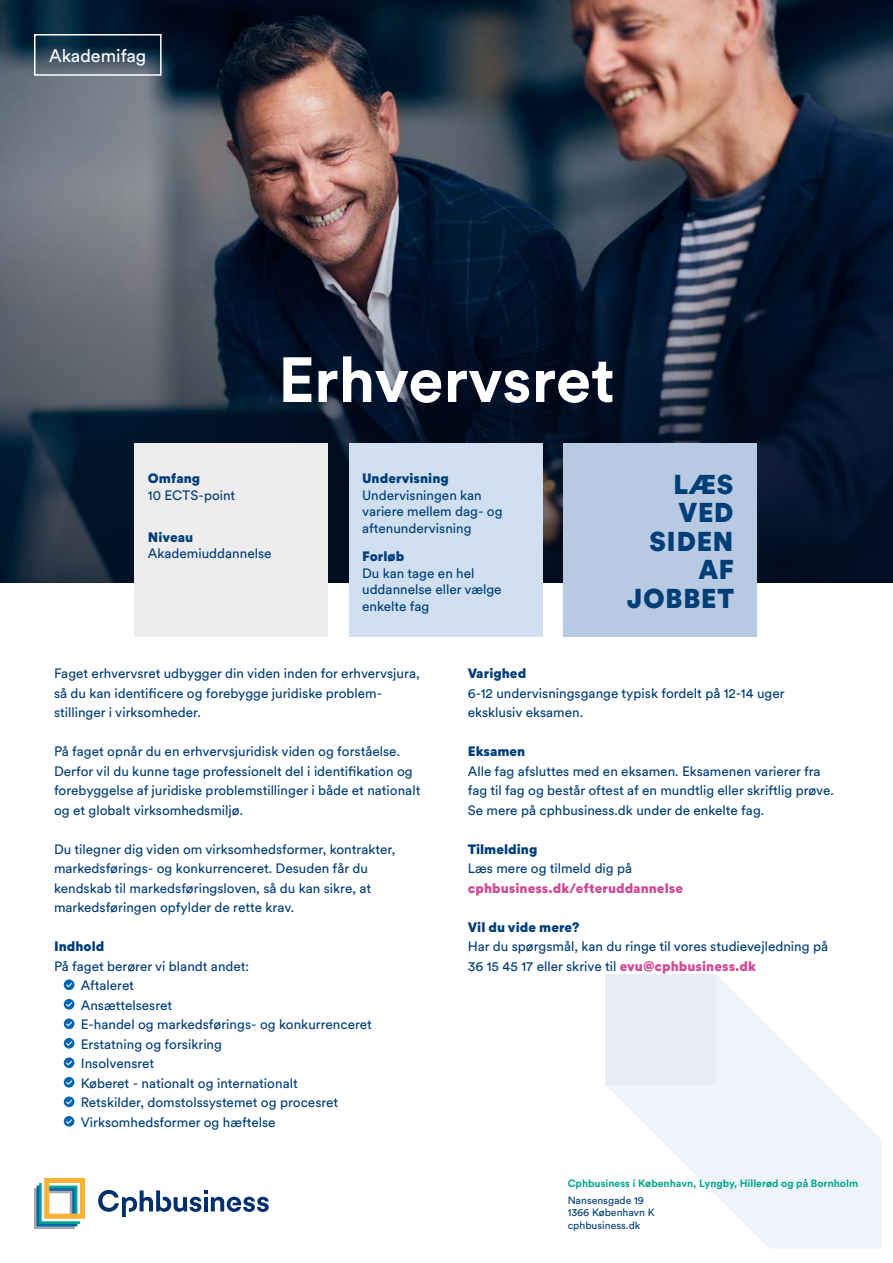
<style>
.page{position:relative;width:893px;height:1263px;background:#fff}
.page>*{position:absolute;margin:0;border:0;box-sizing:border-box;transform-origin:0 0}
.Titel{font:700 63px "Circular XX";letter-spacing:-.005em;color:#fff}
.t1{font:900 27px/28.5px "Circular XX";letter-spacing:.01em;color:#003e78;text-align:right}
.t2{font:18px "Circular Std";color:#fff}
.Brødtekst{font:13.5px/19.5px "Circular XX";color:#003e78}
.Faktaboks{font:13.5px/16.5px "Circular XX";color:#003e78}
.Overskrift{font:900 13.5px "Circular XX";color:#003e78}
.Brødtekst-2{font:900 13.5px "Circular XX";color:#d14a95}
.t3{font:700 10.5px "Circular Std";color:#00a590}
.t4{font:10.5px/12.6px "Circular Std";color:#003e78}
.s1{font-weight:900;color:#d14a95}
</style>
<div class="page">
<svg style="left:605px;top:975px;width:277px;height:273px;fill:#eef4f9"></svg>
<div style="left:605px;top:974px;width:111px;height:110px;background:#e7ecf5"></div>
<svg style="left:34px;top:1178px;width:51px;height:51px"></svg>
<svg style="left:98px;top:1190px;width:171px;height:27px"></svg>
<img style="left:0;top:0;width:893px;height:121px">
<svg style="left:0;top:121px;width:893px;height:462px;background:#2e3646"></svg>
<div style="left:135px;top:443px;width:193px;height:194px;background:#ededed"></div>
<div style="left:349px;top:443px;width:194px;height:194px;background:#d0e0f0"></div>
<div style="left:563px;top:443px;width:194px;height:194px;background:#b8c9e2"></div>
<div style="left:64px;top:979px;width:10px;height:11px;background:#0065b0;border-radius:50%"></div>
<svg style="left:66px;top:983px;width:6px;height:4px"></svg>
<div style="left:64px;top:999px;width:10px;height:10px;background:#0065b0;border-radius:50%"></div>
<svg style="left:66px;top:1002px;width:6px;height:5px"></svg>
<div style="left:64px;top:1018px;width:10px;height:11px;background:#0065b0;border-radius:50%"></div>
<svg style="left:66px;top:1022px;width:6px;height:4px"></svg>
<div style="left:64px;top:1077px;width:10px;height:10px;background:#0065b0;border-radius:50%"></div>
<svg style="left:66px;top:1080px;width:6px;height:5px"></svg>
<div style="left:64px;top:1116px;width:10px;height:11px;background:#0065b0;border-radius:50%"></div>
<svg style="left:66px;top:1119px;width:6px;height:5px"></svg>
<div style="left:64px;top:1057px;width:10px;height:11px;background:#0065b0;border-radius:50%"></div>
<svg style="left:66px;top:1061px;width:6px;height:4px"></svg>
<div style="left:64px;top:1096px;width:10px;height:11px;background:#0065b0;border-radius:50%"></div>
<svg style="left:66px;top:1100px;width:6px;height:4px"></svg>
<div style="left:64px;top:1038px;width:10px;height:10px;background:#0065b0;border-radius:50%"></div>
<svg style="left:66px;top:1041px;width:6px;height:5px"></svg>
<div style="left:34px;top:34px;width:128px;height:42px;border:2px solid #fff"></div>
<h3 class="t2" style="left:49px;top:45px;width:99px">Akademifag</h3>
<h1 class="Titel" style="left:278px;top:336px;width:338px">Erhvervsret</h1>
<h2 class="Overskrift" style="left:148px;top:469px;width:54px">Omfang</h2>
<p class="Faktaboks" style="left:148px;top:486px;width:89px">10 ECTS-point</p>
<h2 class="Overskrift" style="left:148px;top:527px;width:47px">Niveau</h2>
<p class="Faktaboks" style="left:148px;top:544px;width:125px">Akademiuddannelse</p>
<h2 class="Overskrift" style="left:362px;top:469px;width:88px">Undervisning</h2>
<p class="Faktaboks" style="left:362px;top:486px;width:142px">Undervisningen kan variere mellem dag- og aftenundervisning</p>
<h2 class="Overskrift" style="left:362px;top:547px;width:44px">Forløb</h2>
<p class="Faktaboks" style="left:362px;top:564px;width:141px">Du kan tage en hel uddannelse eller vælge enkelte fag</p>
<h2 class="t1" style="left:627px;top:469px;width:109px">LÆS<br>VED<br>SIDEN<br>AF<br>JOBBET</h2>
<p class="Brødtekst" style="left:54px;top:663px;width:367px">Faget erhvervsret udbygger din viden inden for erhvervsjura, så du kan identificere og forebygge juridiske problem&shy;stillinger i virksomheder.</p>
<p class="Brødtekst" style="left:54px;top:741px;width:368px">På faget opnår du en erhvervsjuridisk viden og forståelse.<br>Derfor vil du kunne tage professionelt del i identifikation og forebyggelse af juridiske problemstillinger i både et nationalt og et globalt virksomhedsmiljø.</p>
<p class="Brødtekst" style="left:54px;top:838px;width:343px">Du tilegner dig viden om virksomhedsformer, kontrakter, markedsførings- og konkurrenceret. Desuden får du kendskab til markedsføringsloven, så du kan sikre, at markedsføringen opfylder de rette krav.</p>
<h2 class="Overskrift" style="left:54px;top:937px;width:52px">Indhold</h2>
<p class="Brødtekst" style="left:54px;top:955px;width:197px">På faget berører vi blandt andet:</p>
<p class="Brødtekst" style="left:81px;top:975px;width:55px">Aftaleret</p>
<p class="Brødtekst" style="left:81px;top:994px;width:93px">Ansættelsesret</p>
<p class="Brødtekst" style="left:81px;top:1014px;width:293px">E-handel og markedsførings- og konkurrenceret</p>
<p class="Brødtekst" style="left:81px;top:1033px;width:143px">Erstatning og forsikring</p>
<p class="Brødtekst" style="left:81px;top:1053px;width:75px">Insolvensret</p>
<p class="Brødtekst" style="left:81px;top:1072px;width:218px">Køberet - nationalt og internationalt</p>
<p class="Brødtekst" style="left:81px;top:1092px;width:259px">Retskilder, domstolssystemet og procesret</p>
<p class="Brødtekst" style="left:81px;top:1111px;width:196px">Virksomhedsformer og hæftelse</p>
<h2 class="Overskrift" style="left:468px;top:664px;width:60px">Varighed</h2>
<p class="Brødtekst" style="left:468px;top:682px;width:318px">6-12 undervisningsgange typisk fordelt på 12-14 uger eksklusiv eksamen.</p>
<h2 class="Overskrift" style="left:468px;top:742px;width:59px">Eksamen</h2>
<p class="Brødtekst" style="left:468px;top:760px;width:368px">Alle fag afsluttes med en eksamen. Eksamenen varierer fra fag til fag og består oftest af en mundtlig eller skriftlig prøve.<br>Se mere på cphbusiness.dk under de enkelte fag.</p>
<h2 class="Overskrift" style="left:468px;top:839px;width:71px">Tilmelding</h2>
<p class="Brødtekst" style="left:468px;top:858px;width:166px">Læs mere og tilmeld dig på</p>
<p class="Brødtekst-2" style="left:468px;top:878px;width:217px">cphbusiness.dk/efteruddannelse</p>
<h2 class="Overskrift" style="left:468px;top:917px;width:113px">Vil du vide mere?</h2>
<p class="Brødtekst" style="left:468px;top:936px;width:362px">Har du spørgsmål, kan du ringe til vores studievejledning på<br>36 15 45 17 eller skrive til <span class="s1">evu@cphbusiness.dk</span></p>
<p class="t3" style="left:568px;top:1177px;width:292px">Cphbusiness i København, Lyngby, Hillerød og på Bornholm</p>
<p class="t4" style="left:568px;top:1193px;width:89px">Nansensgade 19<br>1366 København K cphbusiness.dk</p>
</div>
